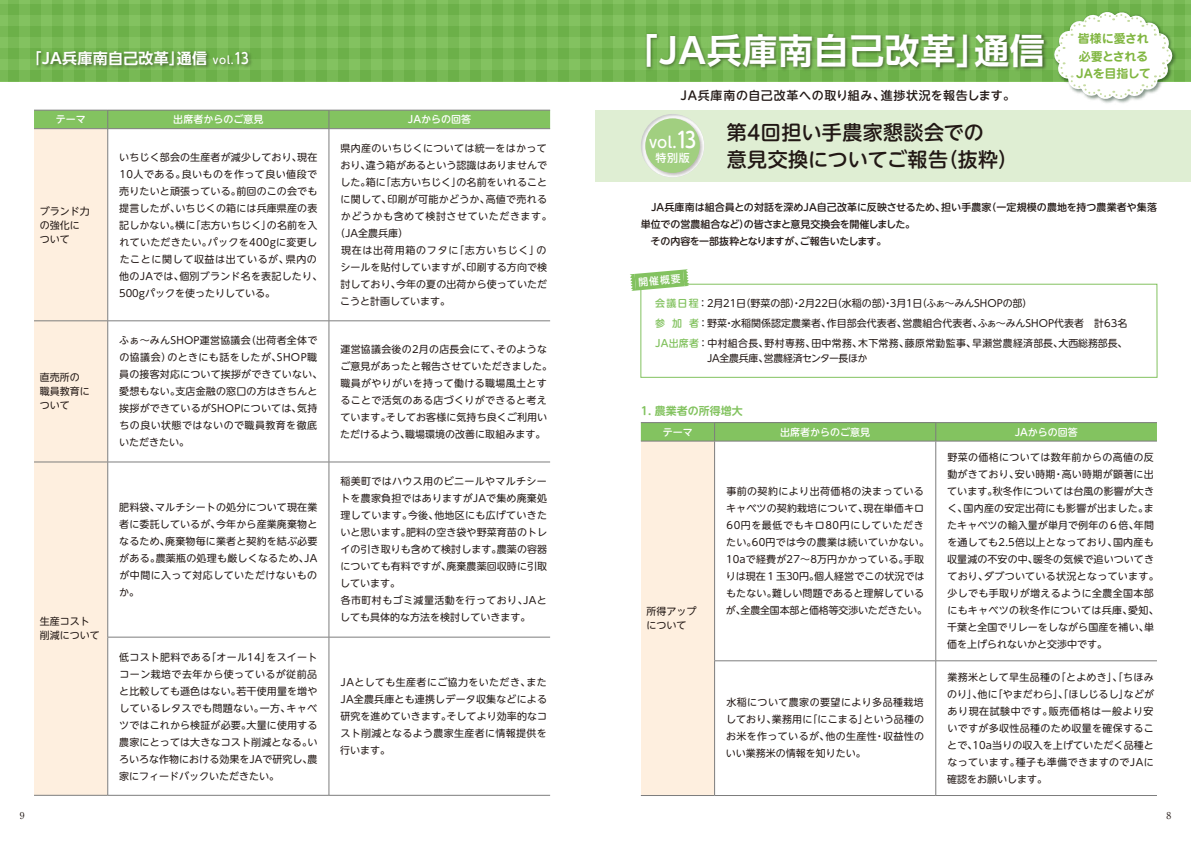
<style>
.page{position:relative;width:1191px;height:842px;background:#fff}
.page>*{position:absolute;margin:0;border:0;box-sizing:border-box;transform-origin:0 0}
.t1{font:700 35px "UD Shin Go Pro De";letter-spacing:.02em;color:#fff}
.t2{font:500 20px/27px "UD Shin M Go Pro";letter-spacing:.02em;color:#221815}
.t3{font:500 15.1px "UD Shin M Go Pro";color:#fff}
.t4{font:700 15px "UD Shin Go Pro De";letter-spacing:.02em;color:#fff}
.t5{font:500 12px "UD Shin M Go Pro";letter-spacing:.055em;color:#221815}
.t6{font:700 12px/17.5px "Jun 501 Pro";letter-spacing:-.025em;color:#81b641}
.t7{font:700 11px "UD Shin M Go Pro De";color:#83c360}
.t8{font:500 11px "UD Shin M Go Pro";color:#fff}
.t9{font:10px/17px "UD Shin M Go Pro";letter-spacing:.015em;color:#221815}
.t10{font:500 10px/17px "UD Shin M Go Pro";letter-spacing:-.005em;color:#221815}
.t11{font:500 10px "UD Shin M Go Pro";color:#fff}
.t12{font:10px "UD Shin M Go Pro";letter-spacing:.035em;color:#221815}
.t13{font:10px "UD Shin M Go Pro";letter-spacing:.055em;color:#221815}
.t14{font:10px "UD Shin M Go Pro";letter-spacing:.075em;color:#221815}
.t15{font:10px "UD Shin M Go Pro";letter-spacing:-.02em;color:#221815}
.t16{font:700 9.5px "A1 Mincho Std";color:#221815}
.s1{font-family:"UD Shin M Go Pro";font-weight:500;font-size:10.5px}
.s2{font-family:"UD Shin M Go Pro";font-weight:500}
.s3{font-size:21.5px}
.s4{font-weight:500;color:#83c260}
</style>
<div class="page">
<div style="left:641px;top:441px;width:73px;height:354px;background:#feefdf"></div>
<svg style="left:715px;top:442px;width:220px;height:353px"></svg>
<svg style="left:936px;top:442px;width:221px;height:353px"></svg>
<hr style="left:641px;top:441px;width:73px;height:1px;background:#7d7d7d">
<hr style="left:714px;top:441px;width:221px;height:1px;background:#7d7d7d">
<hr style="left:714px;top:660px;width:221px;height:1px;background:#7d7d7d">
<hr style="left:641px;top:795px;width:73px;height:1px;background:#7d7d7d">
<hr style="left:714px;top:795px;width:221px;height:1px;background:#7d7d7d">
<hr style="left:714px;top:441px;width:1px;height:219px;background:#7d7d7d">
<hr style="left:714px;top:661px;width:1px;height:134px;background:#7d7d7d">
<hr style="left:935px;top:441px;width:222px;height:1px;background:#7d7d7d">
<hr style="left:935px;top:441px;width:1px;height:219px;background:#7d7d7d">
<hr style="left:935px;top:660px;width:222px;height:1px;background:#7d7d7d">
<hr style="left:935px;top:661px;width:1px;height:134px;background:#7d7d7d">
<hr style="left:935px;top:795px;width:222px;height:1px;background:#7d7d7d">
<hr style="left:641px;top:422px;width:73px;height:1px;background:#7d7d7d">
<hr style="left:714px;top:422px;width:221px;height:1px;background:#7d7d7d">
<hr style="left:935px;top:422px;width:222px;height:1px;background:#7d7d7d">
<div style="left:641px;top:423px;width:516px;height:18px;background:#83c360"></div>
<div style="left:34px;top:129px;width:73px;height:666px;background:#feefdf"></div>
<svg style="left:108px;top:129px;width:221px;height:666px"></svg>
<svg style="left:330px;top:129px;width:220px;height:666px"></svg>
<hr style="left:34px;top:321px;width:74px;height:1px;background:#7d7d7d">
<hr style="left:108px;top:321px;width:221px;height:1px;background:#7d7d7d">
<hr style="left:34px;top:462px;width:74px;height:1px;background:#7d7d7d">
<hr style="left:108px;top:462px;width:221px;height:1px;background:#7d7d7d">
<hr style="left:107px;top:637px;width:222px;height:1px;background:#7d7d7d">
<hr style="left:34px;top:795px;width:74px;height:1px;background:#7d7d7d">
<hr style="left:108px;top:795px;width:221px;height:1px;background:#7d7d7d">
<hr style="left:107px;top:129px;width:1px;height:192px;background:#7d7d7d">
<hr style="left:107px;top:321px;width:1px;height:141px;background:#7d7d7d">
<hr style="left:107px;top:462px;width:1px;height:175px;background:#7d7d7d">
<hr style="left:107px;top:637px;width:1px;height:158px;background:#7d7d7d">
<hr style="left:329px;top:129px;width:1px;height:192px;background:#7d7d7d">
<hr style="left:329px;top:321px;width:221px;height:1px;background:#7d7d7d">
<hr style="left:329px;top:321px;width:1px;height:141px;background:#7d7d7d">
<hr style="left:329px;top:462px;width:221px;height:1px;background:#7d7d7d">
<hr style="left:329px;top:462px;width:1px;height:175px;background:#7d7d7d">
<hr style="left:329px;top:637px;width:221px;height:1px;background:#7d7d7d">
<hr style="left:329px;top:637px;width:1px;height:158px;background:#7d7d7d">
<hr style="left:329px;top:795px;width:221px;height:1px;background:#7d7d7d">
<svg style="left:34px;top:110px;width:516px;height:19px;background:#83bd63"></svg>
<div style="left:0;top:0;width:1191px;height:82px;background:#78b955"></div>
<div style="left:595px;top:110px;width:596px;height:71px;background:#dfeed3"></div>
<img style="left:638px;top:30px;width:413px;height:52px">
<img style="left:31px;top:48px;width:224px;height:27px">
<img style="left:642px;top:115px;width:62px;height:62px">
<svg style="left:645px;top:118px;width:55px;height:55px;background:#afd495"></svg>
<div style="left:640px;top:284px;width:517px;height:94px;border:1px solid #83c260"></div>
<svg style="left:630px;top:269px;width:59px;height:22px"></svg>
<img style="left:1051px;top:9px;width:127px;height:73px">
<svg style="left:1055px;top:13px;width:116px;height:169px"></svg>
<h3 class="t4" style="left:26px;top:46px;width:224px">「JA兵庫南自己改革」通信 <span class="s1">vol.</span><span class="s2">13</span></h3>
<p class="t11" style="left:56px;top:111px;width:31px">テーマ</p>
<p class="t11" style="left:173px;top:111px;width:91px">出席者からのご意見</p>
<p class="t11" style="left:408px;top:111px;width:65px">JAからの回答</p>
<p class="t9" style="left:40px;top:203px;width:51px;line-height:14px">ブランド力の強化について</p>
<p class="t9" style="left:40px;top:370px;width:52px;line-height:14px">直売所の職員教育について</p>
<p class="t9" style="left:40px;top:614px;width:62px;line-height:14px">生産コスト削減について</p>
<p class="t9" style="left:119px;top:148px;width:205px">いちじく部会の生産者が減少しており、現在<br>10人である。良いものを作って良い値段で売りたいと頑張っている。前回のこの会でも提言したが、いちじくの箱には兵庫県産の表記しかない。横に「志方いちじく」の名前を入れていただきたい。パックを400gに変更したことに関して収益は出ているが、県内の他のJAでは、個別ブランド名を表記したり、<br>500gパックを使ったりしている。</p>
<p class="t12" style="left:340px;top:140px;width:208px">県内産のいちじくについては統一をはかって</p>
<p class="t9" style="left:340px;top:156px;width:208px">おり、違う箱があるという認識はありませんで</p>
<p class="t9" style="left:340px;top:173px;width:208px">した。箱に「志方いちじく」の名前をいれること</p>
<p class="t9" style="left:340px;top:190px;width:208px">に関して、印刷が可能かどうか、高値で売れる</p>
<p class="t13" style="left:341px;top:208px;width:212px">かどうかも含めて検討させていただきます。</p>
<p class="t9" style="left:335px;top:224px;width:74px">（JA全農兵庫）</p>
<p class="t14" style="left:341px;top:242px;width:207px">現在は出荷用箱のフタに「志方いちじく」の</p>
<p class="t9" style="left:340px;top:258px;width:208px">シールを貼付していますが、印刷する方向で検</p>
<p class="t9" style="left:340px;top:275px;width:208px">討しており、今年の夏の出荷から使っていただ</p>
<p class="t9" style="left:340px;top:292px;width:111px">こうと計画しています。</p>
<p class="t9" style="left:119px;top:331px;width:205px">ふぁ～みんSHOP運営協議会（出荷者全体での協議会）のときにも話をしたが、SHOP職員の接客対応について挨拶ができていない、愛想もない。支店金融の窓口の方はきちんと挨拶ができているがSHOPについては、気持ちの良い状態ではないので職員教育を徹底いただきたい。</p>
<p class="t9" style="left:340px;top:340px;width:213px">運営協議会後の2月の店長会にて、そのようなご意見があったと報告させていただきました。職員がやりがいを持って働ける職場風土とすることで活気のある店づくりができると考えています。そしてお客様に気持ち良くご利用いただけるよう、職場環境の改善に取組みます。</p>
<p class="t9" style="left:119px;top:498px;width:200px;text-align:justify">肥料袋、マルチシートの処分について現在業者に委託しているが、今年から産業廃棄物となるため、廃棄物毎に業者と契約を結ぶ必要がある。農薬瓶の処理も厳しくなるため、JAが中間に入って対応していただけないものか。</p>
<p class="t9" style="left:119px;top:648px;width:200px;text-align:justify">低コスト肥料である「オール14」をスイートコーン栽培で去年から使っているが従前品と比較しても遜色はない。若干使用量を増やしているレタスでも問題ない。一方、キャベツではこれから検証が必要。大量に使用する農家にとっては大きなコスト削減となる。いろいろな作物における効果をJAで研究し、農家にフィードバックいただきたい。</p>
<p class="t9" style="left:340px;top:472px;width:208px">稲美町ではハウス用のビニールやマルチシートを農家負担ではありますがJAで集め廃棄処理しています。今後、他地区にも広げていきたいと思います。肥料の空き袋や野菜育苗のトレイの引き取りも含めて検討します。農薬の容器についても有料ですが、廃棄農薬回収時に引取しています。<br>各市町村もゴミ減量活動を行っており、JAとしても具体的な方法を検討していきます。</p>
<p class="t9" style="left:340px;top:673px;width:208px;text-align:justify">JAとしても生産者にご協力をいただき、またJA全農兵庫とも連携しデータ収集などによる研究を進めていきます。そしてより効率的なコスト削減となるよう農家生産者に情報提供を行います。</p>
<p class="t6" style="left:1076px;top:29px;width:76px">皆様に愛され必要とされる<br>JAを目指して</p>
<h1 class="t1" style="left:623px;top:22px;width:423px">「JA兵庫南自己改革」通信</h1>
<p class="t5" style="left:680px;top:85px;width:336px">JA兵庫南の自己改革への取り組み、進捗状況を報告します。</p>
<h3 class="t3" style="left:649px;top:130px;width:48px">vol.<span class="s3">13</span></h3>
<p class="t8" style="left:655px;top:149px;width:36px">特別版</p>
<p class="t10" style="left:641px;top:199px;width:517px">　JA兵庫南は組合員との対話を深めJA自己改革に反映させるため、担い手農家（一定規模の農地を持つ農業者や集落単位での営農組合など）の皆さまと意見交換会を開催しました。<br>　その内容を一部抜粋となりますが、ご報告いたします。</p>
<h2 class="t2" style="left:727px;top:117px;width:292px">第4回担い手農家懇談会での<br>意見交換についてご報告（抜粋）</h2>
<p class="t11" style="left:638px;top:274px;width:44px;rotate:-5deg">開催概要</p>
<p class="t9" style="left:655px;top:293px;width:489px;line-height:20px"><span class="s4">会議日程</span>：2月21日（野菜の部）・2月22日（水稲の部）・3月1日（ふぁ～みんSHOPの部）<br><span class="s4">参 加 者</span>：野菜・水稲関係認定農業者、作目部会代表者、営農組合代表者、ふぁ～みんSHOP代表者　計63名<br><span class="s4">JA出席者</span>：中村組合長、野村専務、田中常務、木下常務、藤原常勤監事、早瀬営農経済部長、大西総務部長、　　</p>
<p class="t15" style="left:707px;top:350px;width:162px">JA全農兵庫、営農経済センター長ほか</p>
<p class="t7" style="left:641px;top:402px;width:104px">1. 農業者の所得増大</p>
<p class="t11" style="left:662px;top:424px;width:31px">テーマ</p>
<p class="t11" style="left:780px;top:424px;width:91px">出席者からのご意見</p>
<p class="t11" style="left:1014px;top:424px;width:65px">JAからの回答</p>
<p class="t9" style="left:646px;top:604px;width:51px;line-height:14px">所得アップについて</p>
<p class="t9" style="left:726px;top:482px;width:205px">事前の契約により出荷価格の決まっているキャベツの契約栽培について、現在単価キロ<br>60円を最低でもキロ80円にしていただきたい。60円では今の農業は続いていかない。<br>10aで経費が27～8万円かかっている。手取りは現在１玉30円。個人経営でこの状況ではもたない。難しい問題であると理解しているが、全農全国本部と価格等交渉いただきたい。</p>
<p class="t9" style="left:726px;top:694px;width:200px;text-align:justify">水稲について農家の要望により多品種栽培しており、業務用に「にこまる」という品種のお米を作っているが、他の生産性・収益性のいい業務米の情報を知りたい。</p>
<p class="t9" style="left:947px;top:448px;width:213px">野菜の価格については数年前からの高値の反動がきており、安い時期・高い時期が顕著に出ています。秋冬作については台風の影響が大きく、国内産の安定出荷にも影響が出ました。またキャベツの輸入量が単月で例年の６倍、年間を通しても2.5倍以上となっており、国内産も収量減の不安の中、暖冬の気候で追いついてきており、ダブついている状況となっています。少しでも手取りが増えるように全農全国本部にもキャベツの秋冬作については兵庫、愛知、千葉と全国でリレーをしながら国産を補い、単価を上げられないかと交渉中です。</p>
<p class="t9" style="left:947px;top:668px;width:208px;text-align:justify">業務米として早生品種の「とよめき」、「ちほみのり」、他に「やまだわら」、「ほしじるし」などがあり現在試験中です。販売価格は一般より安いですが多収性品種のため収量を確保することで、10a当りの収入を上げていただく品種となっています。種子も準備できますのでJAに確認をお願いします。</p>
<p class="t16" style="left:20px;top:808px;width:6px">9</p>
<p class="t16" style="left:1166px;top:808px;width:6px">8</p>
</div>
